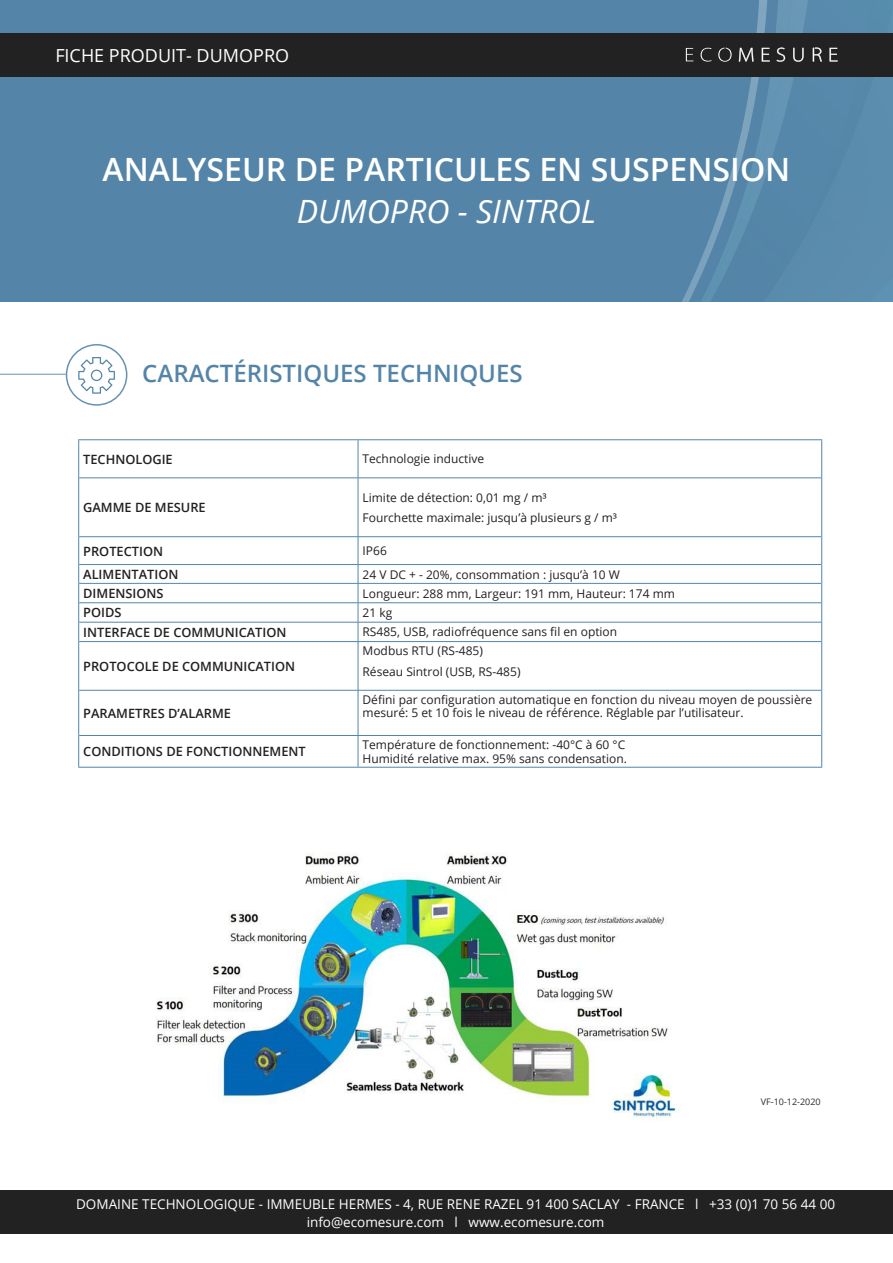
<style>
.page{position:relative;width:893px;height:1263px;background:#fff}
.page>*{position:absolute;margin:0;border:0;box-sizing:border-box;transform-origin:0 0}
.t1{font:600 32.1px "Open Sans";color:#fff}
.t2{font:italic 32.1px "Open Sans";color:#fff}
.t3{font:600 24px "Open Sans";color:#5485a8}
.t4{font:18px "Open Sans";color:#fff}
.t5{font:13.5px/18px "Open Sans";color:#fff;text-align:center}
.t6{font:600 12.75px "Open Sans";color:#231f20}
.t7{font:12px/13.5px "Open Sans";color:#231f20}
.t8{font:9px "Open Sans";color:#2e2b2c}
</style>
<div class="page">
<div style="left:0;top:0;width:893px;height:302px;background:#5485a8"></div>
<img style="left:738px;top:0;width:70px;height:146px">
<img style="left:682px;top:146px;width:82px;height:156px">
<img style="left:764px;top:7px;width:129px;height:295px">
<div style="left:0;top:33px;width:893px;height:44px;background:#222223"></div>
<svg style="left:686px;top:48px;width:7px;height:13px"></svg>
<svg style="left:701px;top:48px;width:11px;height:14px"></svg>
<svg style="left:718px;top:48px;width:14px;height:14px"></svg>
<svg style="left:739px;top:48px;width:14px;height:14px"></svg>
<svg style="left:762px;top:48px;width:8px;height:14px"></svg>
<svg style="left:776px;top:48px;width:9px;height:14px"></svg>
<svg style="left:793px;top:48px;width:11px;height:14px"></svg>
<svg style="left:813px;top:47px;width:9px;height:15px"></svg>
<svg style="left:829px;top:48px;width:9px;height:14px"></svg>
<hr style="left:78px;top:439px;width:280px;height:1px;background:#5485a8">
<hr style="left:78px;top:440px;width:1px;height:38px;background:#5485a8">
<hr style="left:358px;top:439px;width:464px;height:1px;background:#5485a8">
<hr style="left:821px;top:440px;width:1px;height:38px;background:#5485a8">
<hr style="left:78px;top:478px;width:1px;height:59px;background:#5485a8">
<hr style="left:821px;top:478px;width:1px;height:59px;background:#5485a8">
<svg style="left:78px;top:537px;width:1px;height:104px"></svg>
<svg style="left:821px;top:537px;width:1px;height:104px"></svg>
<hr style="left:78px;top:641px;width:1px;height:49px;background:#5485a8">
<hr style="left:821px;top:641px;width:1px;height:49px;background:#5485a8">
<hr style="left:78px;top:690px;width:1px;height:45px;background:#5485a8">
<hr style="left:821px;top:690px;width:1px;height:45px;background:#5485a8">
<hr style="left:78px;top:735px;width:1px;height:32px;background:#5485a8">
<hr style="left:821px;top:735px;width:1px;height:32px;background:#5485a8">
<hr style="left:78px;top:767px;width:280px;height:1px;background:#5485a8">
<hr style="left:358px;top:767px;width:464px;height:1px;background:#5485a8">
<hr style="left:358px;top:440px;width:1px;height:38px;background:#5485a8">
<hr style="left:79px;top:478px;width:279px;height:1px;background:#5485a8">
<hr style="left:358px;top:478px;width:463px;height:1px;background:#5485a8">
<hr style="left:358px;top:478px;width:1px;height:58px;background:#5485a8">
<hr style="left:79px;top:536px;width:279px;height:1px;background:#5485a8">
<hr style="left:358px;top:536px;width:463px;height:1px;background:#5485a8">
<hr style="left:79px;top:564px;width:279px;height:1px;background:#5485a8">
<hr style="left:358px;top:564px;width:463px;height:1px;background:#5485a8">
<hr style="left:79px;top:583px;width:279px;height:1px;background:#5485a8">
<hr style="left:358px;top:583px;width:463px;height:1px;background:#5485a8">
<hr style="left:79px;top:602px;width:279px;height:1px;background:#5485a8">
<hr style="left:358px;top:602px;width:463px;height:1px;background:#5485a8">
<hr style="left:79px;top:622px;width:279px;height:1px;background:#5485a8">
<hr style="left:358px;top:622px;width:463px;height:1px;background:#5485a8">
<svg style="left:358px;top:537px;width:1px;height:104px"></svg>
<hr style="left:79px;top:641px;width:279px;height:1px;background:#5485a8">
<hr style="left:358px;top:641px;width:463px;height:1px;background:#5485a8">
<hr style="left:358px;top:642px;width:1px;height:48px;background:#5485a8">
<hr style="left:79px;top:690px;width:279px;height:1px;background:#5485a8">
<hr style="left:358px;top:690px;width:463px;height:1px;background:#5485a8">
<hr style="left:358px;top:690px;width:1px;height:45px;background:#5485a8">
<hr style="left:79px;top:735px;width:279px;height:1px;background:#5485a8">
<hr style="left:358px;top:735px;width:463px;height:1px;background:#5485a8">
<hr style="left:358px;top:736px;width:1px;height:31px;background:#5485a8">
<hr style="left:0;top:374px;width:66px;height:1px;background:#5485a8">
<div style="left:66px;top:344px;width:61px;height:62px;border:2px solid #5485a8;border-radius:50%"></div>
<svg style="left:78px;top:357px;width:37px;height:37px"></svg>
<div style="left:0;top:1190px;width:893px;height:44px;background:#222223"></div>
<img style="left:156px;top:852px;width:522px;height:266px">
<img style="left:156px;top:852px;width:109px;height:39px">
<p class="t4" style="left:55px;top:43px;width:235px">FICHE PRODUIT- DUMOPRO</p>
<p class="t1" style="left:103px;top:147px;width:689px">ANALYSEUR DE PARTICULES EN SUSPENSION</p>
<p class="t2" style="left:297px;top:189px;width:301px">DUMOPRO - SINTROL</p>
<p class="t3" style="left:142px;top:357px;width:382px">CARACTÉRISTIQUES TECHNIQUES</p>
<p class="t6" style="left:83px;top:450px;width:91px">TECHNOLOGIE</p>
<p class="t7" style="left:363px;top:452px;width:123px">Technologie inductive</p>
<p class="t6" style="left:83px;top:499px;width:124px">GAMME DE MESURE</p>
<p class="t7" style="left:363px;top:490px;width:186px">Limite de détection: 0,01 mg / m³</p>
<p class="t7" style="left:363px;top:511px;width:256px">Fourchette maximale: jusqu’à plusieurs g / m³</p>
<p class="t6" style="left:83px;top:542px;width:81px">PROTECTION</p>
<p class="t7" style="left:363px;top:544px;width:26px">IP66</p>
<p class="t6" style="left:83px;top:565px;width:97px">ALIMENTATION</p>
<p class="t7" style="left:363px;top:567px;width:259px">24 V DC + - 20%, consommation : jusqu’à 10 W</p>
<p class="t6" style="left:83px;top:585px;width:82px">DIMENSIONS</p>
<p class="t7" style="left:363px;top:586px;width:314px">Longueur: 288 mm, Largeur: 191 mm, Hauteur: 174 mm</p>
<p class="t6" style="left:83px;top:604px;width:40px">POIDS</p>
<p class="t7" style="left:363px;top:606px;width:31px">21 kg</p>
<p class="t6" style="left:83px;top:623px;width:205px">INTERFACE DE COMMUNICATION</p>
<p class="t7" style="left:363px;top:625px;width:256px">RS485, USB, radiofréquence sans fil en option</p>
<p class="t6" style="left:83px;top:657px;width:213px">PROTOCOLE DE COMMUNICATION</p>
<p class="t7" style="left:363px;top:644px;width:122px">Modbus RTU (RS-485)</p>
<p class="t7" style="left:363px;top:664px;width:160px">Réseau Sintrol (USB, RS-485)</p>
<p class="t6" style="left:83px;top:704px;width:149px">PARAMETRES D’ALARME</p>
<p class="t7" style="left:363px;top:692px;width:451px">Défini par configuration automatique en fonction du niveau moyen de poussière mesuré: 5 et 10 fois le niveau de référence. Réglable par l’utilisateur.</p>
<p class="t6" style="left:83px;top:743px;width:224px">CONDITIONS DE FONCTIONNEMENT</p>
<p class="t7" style="left:363px;top:738px;width:264px">Température de fonctionnement: -40°C à 60 °C</p>
<p class="t7" style="left:363px;top:751px;width:266px">Humidité relative max. 95% sans condensation.</p>
<p class="t8" style="left:761px;top:1096px;width:61px">VF-10-12-2020</p>
<p class="t5" style="left:76px;top:1194px;width:760px">DOMAINE TECHNOLOGIQUE - IMMEUBLE HERMES - 4, RUE RENE RAZEL 91 400 SACLAY - FRANCE l +33 (0)1 70 56 44 00 info@ecomesure.com l www.ecomesure.com</p>
</div>
